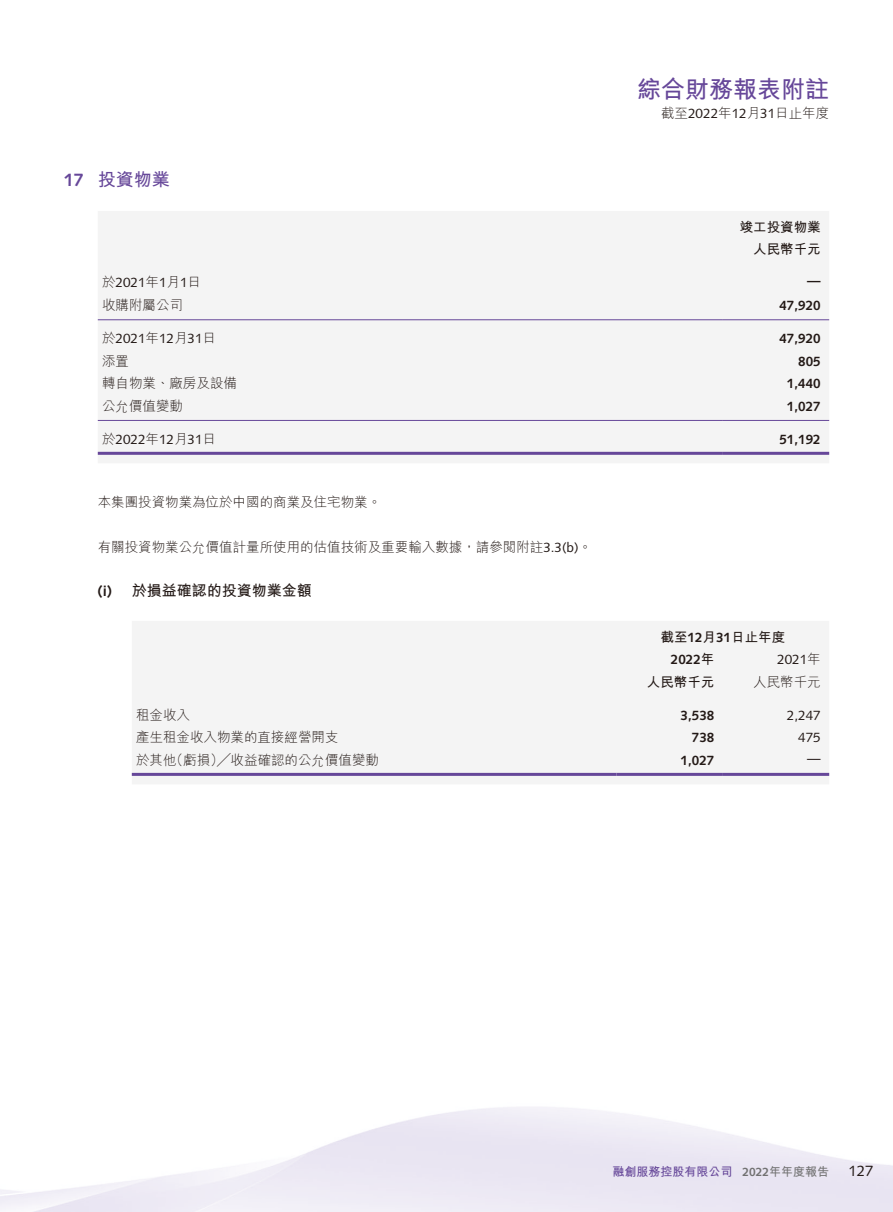
<style>
.page{position:relative;width:893px;height:1212px;background:#fff}
.page>*{position:absolute;margin:0;border:0;box-sizing:border-box;transform-origin:0 0}
.t1{font:24px "M Hei HK Bold E Ten B5 H";color:#664799}
.t2{font:18px "M Hei HK Bold E Ten B5 H";color:#664799}
.t3{font:15px "M Hei HK Bold E Ten B5 H";color:#231916}
.t4{font:15px "Syntax LT Std";color:#231916}
.t5{font:13.5px "M Hei HK Light E Ten B5 H";color:#231916}
.t6{font:700 13.5px "Syntax LT Std";color:#231916}
.t7{font:13.5px "Syntax LT Std";color:#231916}
.t8{font:13.5px/22.5px "M Hei HK Bold E Ten B5 H";color:#231916;text-align:right}
.t9{font:12px "M Hei HK Bold E Ten B5 H";color:#664799}
.s1{font-family:"Syntax LT Std";font-weight:700}
.s2{font-family:"Syntax LT Std"}
.s3{font-family:"M Hei HK Light E Ten B5 H"}
.s4{font-family:"M Hei HK Bold E Ten B5 H";font-weight:400}
.s5{font-family:"Syntax LT Std";font-weight:700;color:#717171}
.s6{color:#717171}
</style>
<div class="page">
<div style="left:98px;top:211px;width:731px;height:252px;background:#f4f4f4"></div>
<hr style="left:98px;top:319px;width:625px;height:1px;background:#664799">
<hr style="left:723px;top:319px;width:106px;height:1px;background:#664799">
<hr style="left:98px;top:420px;width:625px;height:1px;background:#664799">
<hr style="left:723px;top:420px;width:106px;height:1px;background:#664799">
<hr style="left:98px;top:452px;width:625px;height:3px;background:#664799">
<hr style="left:723px;top:452px;width:106px;height:3px;background:#664799">
<div style="left:132px;top:621px;width:697px;height:163px;background:#f4f4f4"></div>
<hr style="left:132px;top:773px;width:485px;height:3px;background:#664799">
<hr style="left:617px;top:773px;width:106px;height:3px;background:#664799">
<hr style="left:723px;top:773px;width:106px;height:3px;background:#664799">
<h2 class="t2" style="left:64px;top:173px;width:108px"><span class="s1">17</span> 投資物業</h2>
<h1 class="t1" style="left:637px;top:80px;width:193px">綜合財務報表附註</h1>
<p class="t5" style="left:661px;top:108px;width:170px">截至<span class="s2">2022</span>年<span class="s2">12</span>月<span class="s2">31</span>日止年度</p>
<p class="t8" style="left:740px;top:217px;width:83px">竣工投資物業人民幣千元</p>
<p class="t7" style="left:102px;top:276px;width:101px"><span class="s3">於</span>2021<span class="s3">年</span>1<span class="s3">月</span>1<span class="s3">日</span></p>
<p class="t6" style="left:807px;top:273px;width:15px">—</p>
<p class="t5" style="left:102px;top:300px;width:82px">收購附屬公司</p>
<p class="t6" style="left:779px;top:297px;width:43px">47,920</p>
<p class="t7" style="left:102px;top:332px;width:116px"><span class="s3">於</span>2021<span class="s3">年</span>12<span class="s3">月</span>31<span class="s3">日</span></p>
<p class="t6" style="left:779px;top:330px;width:43px">47,920</p>
<p class="t5" style="left:102px;top:355px;width:28px">添置</p>
<p class="t6" style="left:798px;top:353px;width:24px">805</p>
<p class="t5" style="left:102px;top:378px;width:136px">轉自物業、廠房及設備</p>
<p class="t6" style="left:787px;top:375px;width:35px">1,440</p>
<p class="t5" style="left:102px;top:400px;width:82px">公允價值變動</p>
<p class="t6" style="left:787px;top:398px;width:35px">1,027</p>
<p class="t7" style="left:102px;top:432px;width:116px"><span class="s3">於</span>2022<span class="s3">年</span>12<span class="s3">月</span>31<span class="s3">日</span></p>
<p class="t6" style="left:779px;top:431px;width:43px">51,192</p>
<p class="t5" style="left:98px;top:496px;width:285px">本集團投資物業為位於中國的商業及住宅物業。</p>
<p class="t5" style="left:98px;top:541px;width:496px">有關投資物業公允價值計量所使用的估值技術及重要輸入數據，請參閱附註<span class="s2">3.3(b)</span>。</p>
<p class="t3" style="left:98px;top:585px;width:215px"><span class="s1">(i)</span> 於損益確認的投資物業金額</p>
<p class="t8" style="left:661px;top:627px;width:126px">截至<span class="s1">12</span>月<span class="s1">31</span>日止年度</p>
<p class="t6" style="left:671px;top:651px;width:45px">2022<span class="s4">年</span></p>
<p class="t7" style="left:777px;top:653px;width:45px">2021<span class="s3">年</span></p>
<p class="t8" style="left:647px;top:672px;width:69px">人民幣千元</p>
<p class="t5" style="left:753px;top:676px;width:69px">人民幣千元</p>
<p class="t5" style="left:136px;top:710px;width:55px">租金收入</p>
<p class="t6" style="left:681px;top:707px;width:35px">3,538</p>
<p class="t7" style="left:787px;top:708px;width:35px">2,247</p>
<p class="t5" style="left:136px;top:732px;width:204px">產生租金收入物業的直接經營開支</p>
<p class="t6" style="left:692px;top:730px;width:24px">738</p>
<p class="t7" style="left:798px;top:731px;width:24px">475</p>
<p class="t5" style="left:136px;top:755px;width:244px">於其他（虧損）╱收益確認的公允價值變動</p>
<p class="t6" style="left:681px;top:752px;width:35px">1,027</p>
<p class="t7" style="left:807px;top:751px;width:15px">—</p>
<p class="t9" style="left:612px;top:1167px;width:218px">融創服務控股有限公司 <span class="s5">2022</span><span class="s6">年年度報告</span></p>
<p class="t4" style="left:849px;top:1163px;width:27px">127</p>
</div>
